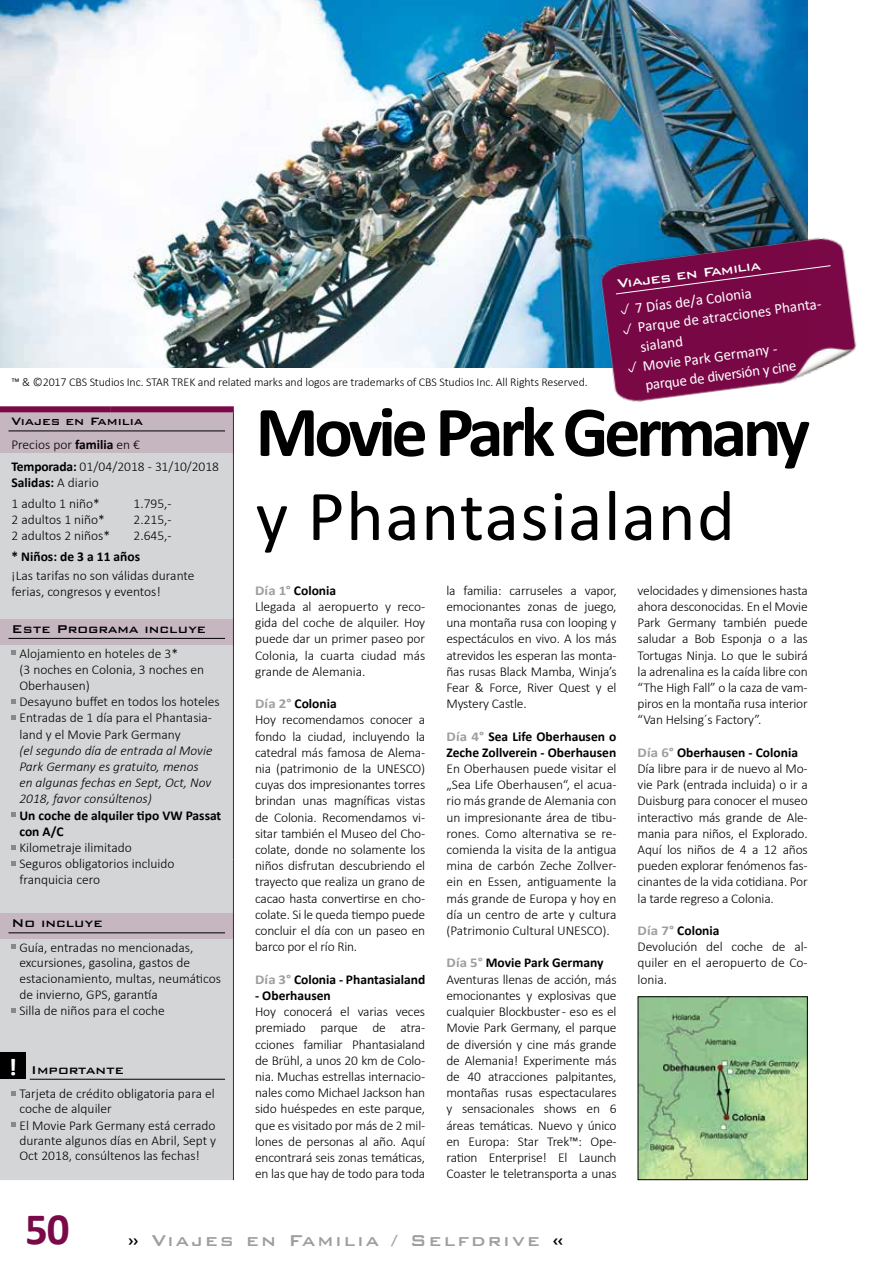
<style>
.page{position:relative;width:893px;height:1263px;background:#fff}
.page>*{position:absolute;margin:0;border:0;box-sizing:border-box;transform-origin:0 0}
.t1{font:700 72px "Calibri";letter-spacing:-.06em;color:#000}
.t2{font:72px "Calibri";letter-spacing:.02em;color:#000}
.t3{font:700 45px "Calibri";color:#7a0947}
.t4{font:500 21px "Bank Gothic BT";letter-spacing:.1em;color:#9c9e9f}
.t5{font:500 16.5px "Bank Gothic BT";color:#fff}
.t6{font:15px/19.5px "Calibri";color:#fff}
.t7{font:500 15px "Bank Gothic BT";color:#000}
.t8{font:500 14.25px "Bank Gothic BT";color:#000}
.t9{font:300 13.5px/16.2px "Calibri";letter-spacing:-.015em;color:#000}
.t10{font:700 13.5px/16.2px "Calibri";color:#000}
.t11{font:italic 300 13.5px/16.2px "Calibri";color:#000}
.t12{font:300 12px "Calibri";letter-spacing:-.01em;color:#000}
.s1{font-weight:700}
.s2{font-weight:700;color:#9c9e9f}
.s3{color:#9c9e9f}
.s4{font-family:"Calibri";font-weight:700;font-size:24px;color:#fff}
.s5{color:#000}
</style>
<div class="page">
<div style="left:0;top:453px;width:233px;height:727px;background:#d4d5d6"></div>
<div style="left:0;top:406px;width:110px;height:6px;background:#7a0947"></div>
<div style="left:110px;top:406px;width:124px;height:6px;background:#7a0947"></div>
<hr style="left:233px;top:412px;width:1px;height:447px;background:#7a0947">
<hr style="left:233px;top:859px;width:1px;height:321px;background:#7a0947">
<div style="left:0;top:619px;width:233px;height:26px;background:#c6b6c0"></div>
<svg style="left:0;top:409px;width:234px;height:44px;background:#bea6b4"></svg>
<div style="left:0;top:913px;width:233px;height:26px;background:#c6b6c0"></div>
<img style="left:0;top:0;width:808px;height:367px">
<img style="left:571px;top:222px;width:286px;height:180px">
<div style="left:615px;top:265px;width:216px;height:30px;background:#780745"></div>
<img style="left:640px;top:998px;width:166px;height:180px">
<div style="left:638px;top:996px;width:170px;height:184px;border:1px solid #000"></div>
<hr style="left:9px;top:430px;width:216px;height:1px;background:#000">
<hr style="left:9px;top:638px;width:216px;height:1px;background:#000">
<hr style="left:9px;top:932px;width:216px;height:1px;background:#000">
<hr style="left:30px;top:1079px;width:195px;height:1px;background:#000">
<svg style="left:11px;top:650px;width:5px;height:5px"></svg>
<svg style="left:11px;top:699px;width:5px;height:5px"></svg>
<svg style="left:11px;top:715px;width:5px;height:5px"></svg>
<svg style="left:11px;top:812px;width:5px;height:5px"></svg>
<svg style="left:11px;top:845px;width:5px;height:5px"></svg>
<svg style="left:11px;top:861px;width:5px;height:5px"></svg>
<svg style="left:11px;top:944px;width:5px;height:5px"></svg>
<svg style="left:11px;top:1008px;width:5px;height:5px"></svg>
<div style="left:0;top:1052px;width:26px;height:27px;background:#000"></div>
<svg style="left:11px;top:1091px;width:5px;height:5px"></svg>
<svg style="left:11px;top:1122px;width:5px;height:5px"></svg>
<svg style="left:620px;top:303px;width:10px;height:12px"></svg>
<svg style="left:623px;top:323px;width:10px;height:11px"></svg>
<svg style="left:628px;top:361px;width:10px;height:12px"></svg>
<p class="t5" style="left:616px;top:275px;width:146px;rotate:-8deg">Viajes en Familia</p>
<p class="t6" style="left:633px;top:300px;width:197px;rotate:-8deg">7 Días de/a Colonia<br>Parque de atracciones Phanta&shy;sialand<br>Movie Park Germany -<br>parque de diversión y cine</p>
<p class="t12" style="left:11px;top:375px;width:578px">™ &amp; ©2017 CBS Studios Inc. STAR TREK and related marks and logos are trademarks of CBS Studios Inc. All Rights Reserved.</p>
<p class="t8" style="left:11px;top:414px;width:133px">Viajes en Familia</p>
<p class="t9" style="left:11px;top:434px;width:209px;line-height:22.2px">Precios por <span class="s1">familia</span> en €<br><span class="s1">Temporada:</span> 01/04/2018 - 31/10/2018</p>
<p class="t9" style="left:11px;top:473px;width:90px;line-height:20.7px"><span class="s1">Salidas:</span> A diario<br>1 adulto 1 niño*</p>
<h1 class="t1" style="left:256px;top:381px;width:556px">Movie Park Germany</h1>
<h1 class="t2" style="left:256px;top:466px;width:481px">y Phantasialand</h1>
<p class="t9" style="left:255px;top:583px;width:172px"><span class="s2">Día 1°</span> <span class="s1">Colonia<br></span>Llegada al aeropuerto y reco&shy;gida del coche de alquiler. Hoy puede dar un primer paseo por<br>Colonia, la cuarta ciudad más grande de Alemania.</p>
<p class="t9" style="left:255px;top:697px;width:172px"><span class="s2">Día 2°</span> <span class="s1">Colonia<br></span>Hoy recomendamos conocer a fondo la ciudad, incluyendo la catedral más famosa de Alema&shy;nia (patrimonio de la UNESCO) cuyas dos impresionantes torres brindan unas magníficas vistas de Colonia. Recomendamos vi&shy;sitar también el Museo del Cho&shy;colate, donde no solamente los niños disfrutan descubriendo el trayecto que realiza un grano de cacao hasta convertirse en cho&shy;colate. Si le queda tiempo puede concluir el día con un paseo en barco por el río Rin.</p>
<p class="t10" style="left:255px;top:972px;width:172px"><span class="s3">Día 3°</span> Colonia - Phantasialand</p>
<p class="t10" style="left:255px;top:988px;width:77px">- Oberhausen</p>
<p class="t9" style="left:255px;top:1004px;width:172px;text-align:justify">Hoy conocerá el varias veces premiado parque de atra&shy;cciones familiar Phantasialand de Brühl, a unos 20 km de Colo&shy;nia. Muchas estrellas internacio&shy;nales como Michael Jackson han sido huéspedes en este parque, que es visitado por más de 2 mil&shy;lones de personas al año. Aquí encontrará seis zonas temáticas, en las que hay de todo para toda</p>
<p class="t9" style="left:134px;top:496px;width:40px">1.795,-</p>
<p class="t9" style="left:11px;top:513px;width:95px">2 adultos 1 niño*</p>
<p class="t9" style="left:134px;top:513px;width:40px">2.215,-</p>
<p class="t9" style="left:11px;top:529px;width:100px">2 adultos 2 niños*</p>
<p class="t9" style="left:134px;top:529px;width:40px">2.645,-</p>
<p class="t10" style="left:11px;top:549px;width:130px">* Niños: de 3 a 11 años</p>
<p class="t9" style="left:11px;top:569px;width:185px;line-height:15.3px">¡Las tarifas no son válidas durante ferias, congresos y eventos!</p>
<p class="t7" style="left:11px;top:621px;width:196px">Este Programa incluye</p>
<p class="t9" style="left:19px;top:646px;width:202px">Alojamiento en hoteles de 3*<br>(3 noches en Colonia, 3 noches en<br>Oberhausen)<br>Desayuno buffet en todos los hoteles<br>Entradas de 1 día para el Phantasia&shy;land y el Movie Park Germany</p>
<p class="t11" style="left:19px;top:742px;width:195px">(el segundo día de entrada al Movie<br>Park Germany es gratuito, menos en algunas fechas en Sept, Oct, Nov<br>2018, favor consúltenos)</p>
<p class="t10" style="left:19px;top:808px;width:203px">Un coche de alquiler tipo VW Passat con A/C</p>
<p class="t9" style="left:19px;top:840px;width:157px">Kilometraje ilimitado<br>Seguros obligatorios incluido franquicia cero</p>
<p class="t7" style="left:11px;top:915px;width:93px">No incluye</p>
<p class="t9" style="left:19px;top:940px;width:203px">Guía, entradas no mencionadas, excursiones, gasolina, gastos de estacionamiento, multas, neumáticos de invierno, GPS, garantía<br>Silla de niños para el coche</p>
<p class="t9" style="left:446px;top:583px;width:172px;text-align:justify">la familia: carruseles a vapor, emocionantes zonas de juego, una montaña rusa con looping y espectáculos en vivo. A los más atrevidos les esperan las monta&shy;ñas rusas Black Mamba, Winja’s Fear &amp; Force, River Quest y el Mystery Castle.</p>
<p class="t10" style="left:446px;top:729px;width:172px"><span class="s3">Día 4°</span> Sea Life Oberhausen o<br>Zeche Zollverein - Oberhausen</p>
<p class="t9" style="left:446px;top:761px;width:172px;text-align:justify">En Oberhausen puede visitar el „Sea Life Oberhausen“, el acua&shy;rio más grande de Alemania con un impresionante área de tibu&shy;rones. Como alternativa se re&shy;comienda la visita de la antigua mina de carbón Zeche Zollver&shy;ein en Essen, antiguamente la más grande de Europa y hoy en día un centro de arte y cultura (Patrimonio Cultural UNESCO).</p>
<p class="t9" style="left:446px;top:956px;width:172px"><span class="s2">Día 5°</span> <span class="s1">Movie Park Germany<br></span>Aventuras llenas de acción, más emocionantes y explosivas que cualquier Blockbuster - eso es el<br>Movie Park Germany, el parque de diversión y cine más grande de Alemania! Experimente más de 40 atracciones palpitantes, montañas rusas espectaculares y sensacionales shows en 6 áreas temáticas. Nuevo y único en Europa: Star Trek™: Ope&shy;ration Enterprise! El Launch<br>Coaster le teletransporta a unas</p>
<p class="t9" style="left:638px;top:583px;width:172px;text-align:justify">velocidades y dimensiones hasta ahora desconocidas. En el Movie Park Germany también puede saludar a Bob Esponja o a las Tortugas Ninja. Lo que le subirá la adrenalina es la caída libre con “The High Fall” o la caza de vam&shy;piros en la montaña rusa interior “Van Helsing´s Factory”.</p>
<p class="t9" style="left:638px;top:745px;width:172px"><span class="s2">Día 6°</span> <span class="s1">Oberhausen - Colonia<br></span>Día libre para ir de nuevo al Mo&shy;vie Park (entrada incluida) o ir a<br>Duisburg para conocer el museo interactivo más grande de Ale&shy;mania para niños, el Explorado.<br>Aquí los niños de 4 a 12 años pueden explorar fenómenos fas&shy;cinantes de la vida cotidiana. Por la tarde regreso a Colonia.</p>
<p class="t9" style="left:638px;top:923px;width:172px"><span class="s2">Día 7°</span> <span class="s1">Colonia<br></span>Devolución del coche de al&shy;quiler en el aeropuerto de Co&shy;lonia.</p>
<p class="t7" style="left:8px;top:1061px;width:117px"><span class="s4">!</span> Importante</p>
<p class="t9" style="left:19px;top:1087px;width:198px;line-height:15.3px">Tarjeta de crédito obligatoria para el coche de alquiler<br>El Movie Park Germany está cerrado durante algunos días en Abril, Sept y<br>Oct 2018, consúltenos las fechas!</p>
<h2 class="t3" style="left:25px;top:1197px;width:46px">50</h2>
<h3 class="t4" style="left:128px;top:1229px;width:438px"><span class="s5">»</span> Viajes en Familia / Selfdrive <span class="s5">«</span></h3>
</div>
